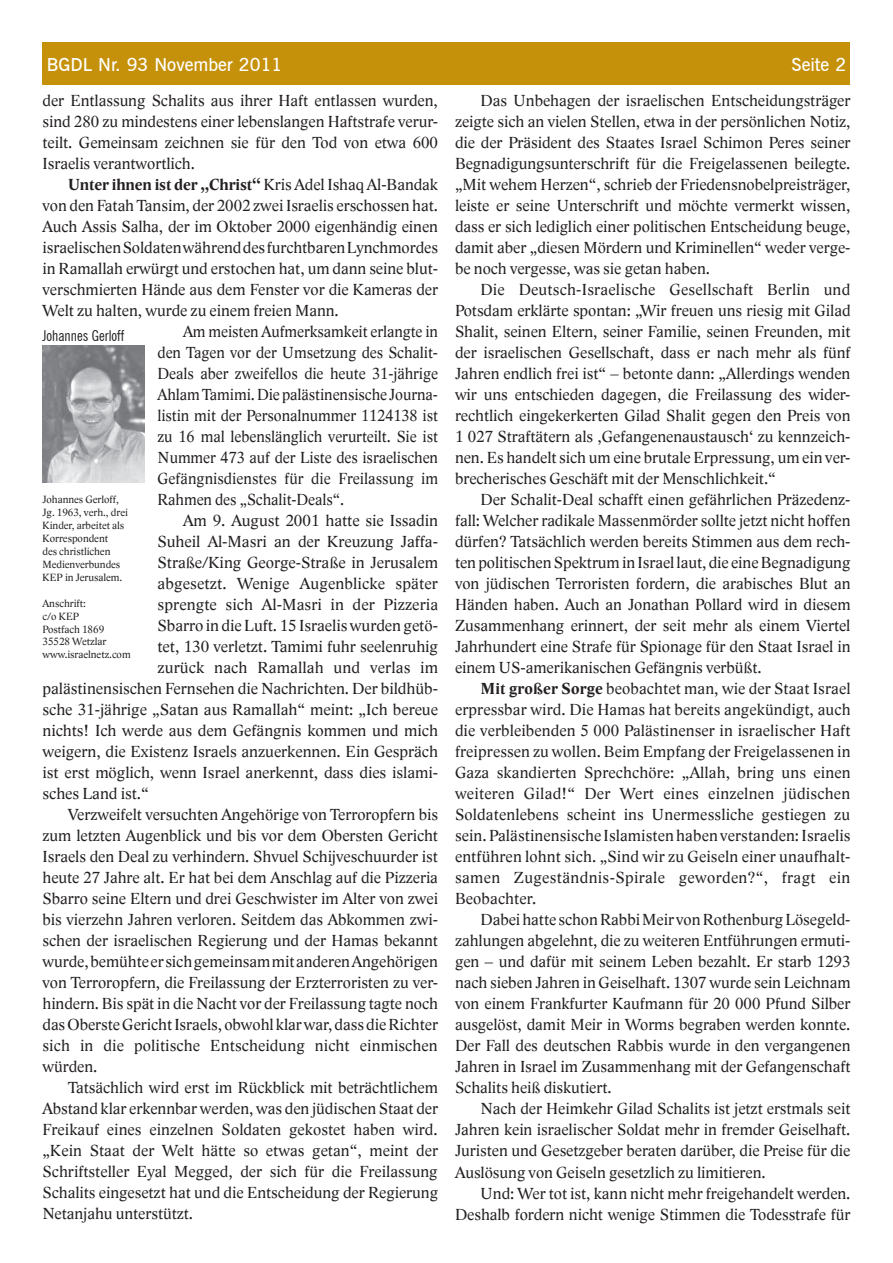
<style>
.page{position:relative;width:893px;height:1263px;background:#fff}
.page>*{position:absolute;margin:0;border:0;box-sizing:border-box;transform-origin:0 0}
.t1{font:600 18px "News Gothic BT";color:#fff}
.t2{font:16.5px/21px "Lido STFCE";color:#231f20;text-align:justify}
.t3{font:16.5px "Lido STFCE";color:#231f20;scale:.96 1}
.t4{font:700 16.5px "Lido STFCE";color:#231f20}
.t5{font:condensed 15px "News Gothic BT";color:#231f20}
.t6{font:10.8px/12.9px "Lido STFCE";color:#231f20}
.s1{font-weight:400}
.s2{font-weight:700}
</style>
<div class="page">
<div style="left:43px;top:43px;width:807px;height:42px;background:#c5910a"></div>
<img style="left:43px;top:346px;width:102px;height:137px">
<p class="t1" style="left:47px;top:53px;width:237px">BGDL Nr. 93 November 2011</p>
<p class="t1" style="left:791px;top:53px;width:56px">Seite 2</p>
<p class="t2" style="left:43px;top:90px;width:397px">der Entlassung Schalits aus ihrer Haft entlassen wurden, sind 280 zu mindestens einer lebenslangen Haftstrafe verur&shy;teilt. Gemeinsam zeichnen sie für den Tod von etwa 600<br>Israelis verantwortlich.</p>
<p class="t4" style="left:68px;top:175px;width:371px">Unter ihnen ist der „Christ“ <span class="s1">Kris Adel Ishaq Al-Bandak</span></p>
<p class="t2" style="left:43px;top:195px;width:397px">von den Fatah Tansim, der 2002 zwei Israelis erschossen hat.</p>
<p class="t2" style="left:43px;top:216px;width:397px">Auch Assis Salha, der im Oktober 2000 eigenhändig einen</p>
<p class="t2" style="left:43px;top:237px;width:397px">israelischen Soldaten während des furchtbaren Lynchmordes</p>
<p class="t2" style="left:43px;top:258px;width:397px">in Ramallah erwürgt und erstochen hat, um dann seine blut-</p>
<p class="t2" style="left:43px;top:279px;width:397px">verschmierten Hände aus dem Fenster vor die Kameras der</p>
<p class="t2" style="left:43px;top:300px;width:298px">Welt zu halten, wurde zu einem freien Mann.</p>
<p class="t3" style="left:183px;top:322px;width:267px">Am meisten Aufmerksamkeit erlangte in</p>
<p class="t3" style="left:158px;top:343px;width:294px">den Tagen vor der Umsetzung des Schalit-</p>
<p class="t3" style="left:158px;top:364px;width:294px">Deals aber zweifellos die heute 31-jährige</p>
<p class="t3" style="left:158px;top:385px;width:291px">Ahlam Tamimi. Die palästinensische Journa--</p>
<p class="t3" style="left:158px;top:406px;width:294px">listin mit der Personalnummer 1124138 ist</p>
<p class="t3" style="left:158px;top:427px;width:294px">zu 16 mal lebenslänglich verurteilt. Sie ist</p>
<p class="t3" style="left:158px;top:448px;width:294px">Nummer 473 auf der Liste des israelischen</p>
<p class="t3" style="left:158px;top:469px;width:294px">Gefängnisdienstes für die Freilassung im</p>
<p class="t3" style="left:158px;top:490px;width:196px">Rahmen des „Schalit-Deals“.</p>
<p class="t2" style="left:183px;top:510px;width:256px">Am 9. August 2001 hatte sie Issadin</p>
<p class="t2" style="left:158px;top:531px;width:282px">Suheil Al-Masri an der Kreuzung Jaffa-</p>
<p class="t2" style="left:158px;top:552px;width:282px">Straße/King George-Straße in Jerusalem</p>
<p class="t2" style="left:158px;top:573px;width:282px">abgesetzt. Wenige Augenblicke später</p>
<p class="t2" style="left:158px;top:594px;width:282px">sprengte sich Al-Masri in der Pizzeria</p>
<p class="t2" style="left:158px;top:615px;width:282px">Sbarro in die Luft. 15 Israelis wurden getö-</p>
<p class="t2" style="left:158px;top:636px;width:282px">tet, 130 verletzt. Tamimi fuhr seelenruhig</p>
<p class="t2" style="left:158px;top:657px;width:282px">zurück nach Ramallah und verlas im</p>
<p class="t2" style="left:43px;top:678px;width:397px">palästinensischen Fernsehen die Nachrichten. Der bildhüb-</p>
<p class="t2" style="left:43px;top:699px;width:397px">sche 31-jährige „Satan aus Ramallah“ meint: „Ich bereue</p>
<p class="t2" style="left:43px;top:720px;width:397px">nichts! Ich werde aus dem Gefängnis kommen und mich</p>
<p class="t2" style="left:43px;top:741px;width:397px">weigern, die Existenz Israels anzuerkennen. Ein Gespräch</p>
<p class="t2" style="left:43px;top:762px;width:397px">ist erst möglich, wenn Israel anerkennt, dass dies islami-</p>
<p class="t2" style="left:43px;top:783px;width:108px">sches Land ist.“</p>
<p class="t2" style="left:68px;top:804px;width:371px">Verzweifelt versuchten Angehörige von Terroropfern bis</p>
<p class="t2" style="left:43px;top:825px;width:397px">zum letzten Augenblick und bis vor dem Obersten Gericht</p>
<p class="t2" style="left:43px;top:846px;width:397px">Israels den Deal zu verhindern. Shvuel Schijveschuurder ist</p>
<p class="t2" style="left:43px;top:867px;width:397px">heute 27 Jahre alt. Er hat bei dem Anschlag auf die Pizzeria</p>
<p class="t2" style="left:43px;top:888px;width:397px">Sbarro seine Eltern und drei Geschwister im Alter von zwei</p>
<p class="t2" style="left:43px;top:909px;width:397px">bis vierzehn Jahren verloren. Seitdem das Abkommen zwi-</p>
<p class="t2" style="left:43px;top:930px;width:397px">schen der israelischen Regierung und der Hamas bekannt</p>
<p class="t2" style="left:43px;top:951px;width:397px">wurde, bemühte er sich gemeinsam mit anderen Angehörigen</p>
<p class="t2" style="left:43px;top:972px;width:397px">von Terroropfern, die Freilassung der Erzterroristen zu ver-</p>
<p class="t2" style="left:43px;top:993px;width:397px">hindern. Bis spät in die Nacht vor der Freilassung tagte noch</p>
<p class="t2" style="left:43px;top:1014px;width:397px">das Oberste Gericht Israels, obwohl klar war, dass die Richter</p>
<p class="t2" style="left:43px;top:1035px;width:397px">sich in die politische Entscheidung nicht einmischen</p>
<p class="t2" style="left:43px;top:1056px;width:56px">würden.</p>
<p class="t2" style="left:68px;top:1077px;width:371px">Tatsächlich wird erst im Rückblick mit beträchtlichem</p>
<p class="t2" style="left:43px;top:1098px;width:397px">Abstand klar erkennbar werden, was den jüdischen Staat der</p>
<p class="t2" style="left:43px;top:1119px;width:397px">Freikauf eines einzelnen Soldaten gekostet haben wird.</p>
<p class="t2" style="left:43px;top:1140px;width:397px">„Kein Staat der Welt hätte so etwas getan“, meint der</p>
<p class="t2" style="left:43px;top:1161px;width:397px">Schriftsteller Eyal Megged, der sich für die Freilassung</p>
<p class="t2" style="left:43px;top:1182px;width:397px">Schalits eingesetzt hat und die Entscheidung der Regierung</p>
<p class="t2" style="left:43px;top:1203px;width:152px">Netanjahu unterstützt.</p>
<p class="t2" style="left:455px;top:90px;width:397px;text-indent:26px">Das Unbehagen der israelischen Entscheidungsträger zeigte sich an vielen Stellen, etwa in der persönlichen Notiz, die der Präsident des Staates Israel Schimon Peres seiner Begnadigungsunterschrift für die Freigelassenen beilegte. „Mit wehem Herzen“, schrieb der Friedensnobelpreisträger, leiste er seine Unterschrift und möchte vermerkt wissen, dass er sich lediglich einer politischen Entscheidung beuge, damit aber „diesen Mördern und Kriminellen“ weder verge&shy;be noch vergesse, was sie getan haben.</p>
<p class="t2" style="left:455px;top:279px;width:397px;text-indent:26px">Die Deutsch-Israelische Gesellschaft Berlin und Potsdam erklärte spontan: „Wir freuen uns riesig mit Gilad Shalit, seinen Eltern, seiner Familie, seinen Freunden, mit der israelischen Gesellschaft, dass er nach mehr als fünf Jahren endlich frei ist“ – betonte dann: „Allerdings wenden wir uns entschieden dagegen, die Freilassung des wider&shy;rechtlich eingekerkerten Gilad Shalit gegen den Preis von 1 027 Straftätern als ‚Gefangenenaustausch‘ zu kennzeich&shy;nen. Es handelt sich um eine brutale Erpressung, um ein ver&shy;brecherisches Geschäft mit der Menschlichkeit.“</p>
<p class="t2" style="left:455px;top:489px;width:397px;text-indent:26px">Der Schalit-Deal schafft einen gefährlichen Präzedenz&shy;fall: Welcher radikale Massenmörder sollte jetzt nicht hoffen dürfen? Tatsächlich werden bereits Stimmen aus dem rech&shy;ten politischen Spektrum in Israel laut, die eine Begnadigung von jüdischen Terroristen fordern, die arabisches Blut an Händen haben. Auch an Jonathan Pollard wird in diesem Zusammenhang erinnert, der seit mehr als einem Viertel Jahrhundert eine Strafe für Spionage für den Staat Israel in einem US-amerikanischen Gefängnis verbüßt.</p>
<p class="t2" style="left:455px;top:678px;width:397px;text-indent:26px"><span class="s2">Mit großer Sorge</span> beobachtet man, wie der Staat Israel erpressbar wird. Die Hamas hat bereits angekündigt, auch die verbleibenden 5 000 Palästinenser in israelischer Haft freipressen zu wollen. Beim Empfang der Freigelassenen in Gaza skandierten Sprechchöre: „Allah, bring uns einen weiteren Gilad!“ Der Wert eines einzelnen jüdischen Soldatenlebens scheint ins Unermessliche gestiegen zu sein. Palästinensische Islamisten haben verstanden: Israelis entführen lohnt sich. „Sind wir zu Geiseln einer unaufhalt&shy;samen Zugeständnis-Spirale geworden?“, fragt ein Beobachter.</p>
<p class="t2" style="left:455px;top:909px;width:397px;text-indent:26px">Dabei hatte schon Rabbi Meir von Rothenburg Lösegeld&shy;zahlungen abgelehnt, die zu weiteren Entführungen ermuti&shy;gen – und dafür mit seinem Leben bezahlt. Er starb 1293 nach sieben Jahren in Geiselhaft. 1307 wurde sein Leichnam von einem Frankfurter Kaufmann für 20 000 Pfund Silber ausgelöst, damit Meir in Worms begraben werden konnte.<br>Der Fall des deutschen Rabbis wurde in den vergangenen Jahren in Israel im Zusammenhang mit der Gefangenschaft Schalits heiß diskutiert.</p>
<p class="t2" style="left:455px;top:1098px;width:397px;text-indent:26px">Nach der Heimkehr Gilad Schalits ist jetzt erstmals seit Jahren kein israelischer Soldat mehr in fremder Geiselhaft.<br>Juristen und Gesetzgeber beraten darüber, die Preise für die Auslösung von Geiseln gesetzlich zu limitieren.</p>
<p class="t2" style="left:455px;top:1182px;width:397px;text-align:right">Und: Wer tot ist, kann nicht mehr freigehandelt werden.<br>Deshalb fordern nicht wenige Stimmen die Todesstrafe für</p>
<p class="t5" style="left:43px;top:327px;width:83px">Johannes Gerloff</p>
<p class="t6" style="left:43px;top:493px;width:87px">Johannes Gerloff,<br>Jg. 1963, verh., drei<br>Kinder, arbeitet als<br>Korrespondent<br>des christlichen<br>Medienverbundes<br>KEP in Jerusalem.</p>
<p class="t6" style="left:43px;top:597px;width:90px">Anschrift:<br>c/o KEP<br>Postfach 1869<br>35528 Wetzlar www.israelnetz.com</p>
</div>
